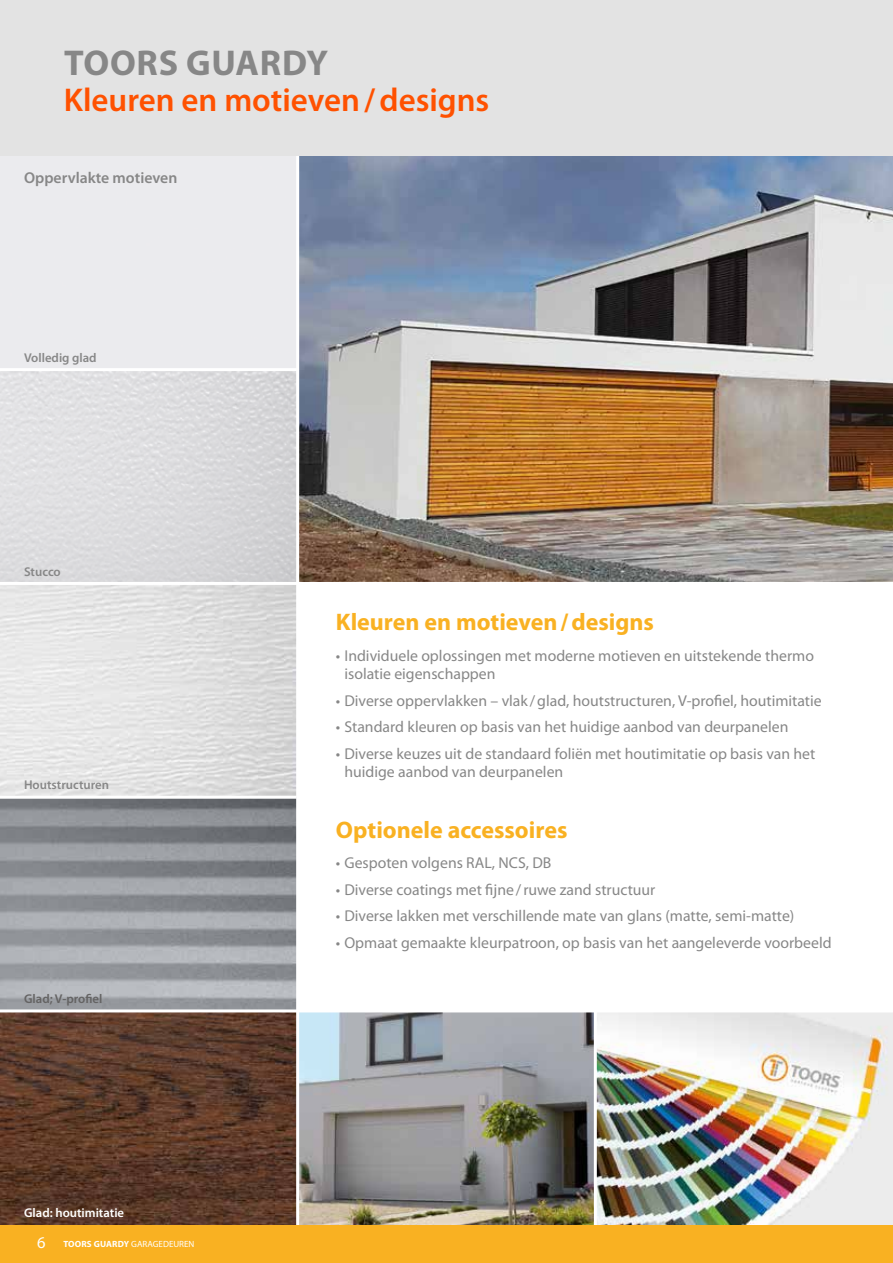
<style>
.page{position:relative;width:893px;height:1263px;background:#fff}
.page>*{position:absolute;margin:0;border:0;box-sizing:border-box;transform-origin:0 0}
.t1{font:700 36px "Myriad Pro";letter-spacing:.02em;color:#878787}
.t2{font:600 33px "Myriad Pro";color:#ff5100}
.t3{font:700 24px "Myriad Pro";color:#f9b122}
.t4{font:15.75px/18px "Myriad Pro";color:#878787}
.t5{font:600 15.75px "Myriad Pro";color:#878787}
.t6{font:600 12.75px "Myriad Pro";color:#878787}
.t7{font:600 12.75px "Myriad Pro";color:#fff}
.t8{font:600 12.75px "Myriad Pro";color:#646363}
.t9{font:9px "Myriad Pro";color:#fff}
.s1{font-size:16.5px}
.s2{font-weight:700}
</style>
<div class="page">
<img style="left:299px;top:1012px;width:594px;height:213px">
<img style="left:299px;top:156px;width:594px;height:426px">
<img style="left:0;top:156px;width:296px;height:1069px">
<hr style="left:0;top:368px;width:298px;height:3px;background:#fff">
<hr style="left:0;top:1009px;width:893px;height:3px;background:#fff">
<hr style="left:0;top:582px;width:893px;height:3px;background:#fff">
<hr style="left:594px;top:1011px;width:3px;height:217px;background:#fff">
<hr style="left:0;top:796px;width:297px;height:3px;background:#fff">
<div style="left:0;top:1225px;width:893px;height:38px;background:#f9b122"></div>
<div style="left:0;top:0;width:893px;height:156px;background:#e3e3e3"></div>
<h1 class="t1" style="left:64px;top:40px;width:265px">TOORS GUARDY</h1>
<h2 class="t2" style="left:64px;top:79px;width:427px">Kleuren en motieven/designs</h2>
<p class="t5" style="left:24px;top:168px;width:155px">Oppervlakte motieven</p>
<p class="t6" style="left:24px;top:349px;width:74px">Volledig glad</p>
<p class="t6" style="left:24px;top:563px;width:38px">Stucco</p>
<p class="t6" style="left:24px;top:777px;width:87px">Houtstructuren</p>
<p class="t8" style="left:24px;top:990px;width:80px">Glad; V-profiel</p>
<p class="t7" style="left:24px;top:1205px;width:102px">Glad: houtimitatie</p>
<p class="t9" style="left:37px;top:1239px;width:159px"><span class="s1">6</span> <span class="s2">TOORS GUARDY</span> GARAGEDEUREN</p>
<h3 class="t3" style="left:336px;top:607px;width:320px">Kleuren en motieven/designs</h3>
<p class="t4" style="left:344px;top:646px;width:471px;text-indent:-9px">• Individuele oplossingen met moderne motieven en uitstekende thermo isolatie eigenschappen</p>
<p class="t4" style="left:336px;top:691px;width:487px">• Diverse oppervlakken – vlak /glad, houtstructuren, V-profiel, houtimitatie</p>
<p class="t4" style="left:336px;top:717px;width:454px">• Standard kleuren op basis van het huidige aanbod van deurpanelen</p>
<p class="t4" style="left:344px;top:744px;width:472px;text-indent:-9px">• Diverse keuzes uit de standaard foliën met houtimitatie op basis van het huidige aanbod van deurpanelen</p>
<h3 class="t3" style="left:336px;top:814px;width:233px">Optionele accessoires</h3>
<p class="t4" style="left:336px;top:854px;width:217px">• Gespoten volgens RAL, NCS, DB</p>
<p class="t4" style="left:336px;top:880px;width:321px">• Diverse coatings met fijne/ruwe zand structuur</p>
<p class="t4" style="left:336px;top:907px;width:460px">• Diverse lakken met verschillende mate van glans (matte, semi-matte)</p>
<p class="t4" style="left:336px;top:933px;width:497px">• Opmaat gemaakte kleurpatroon, op basis van het aangeleverde voorbeeld</p>
</div>
